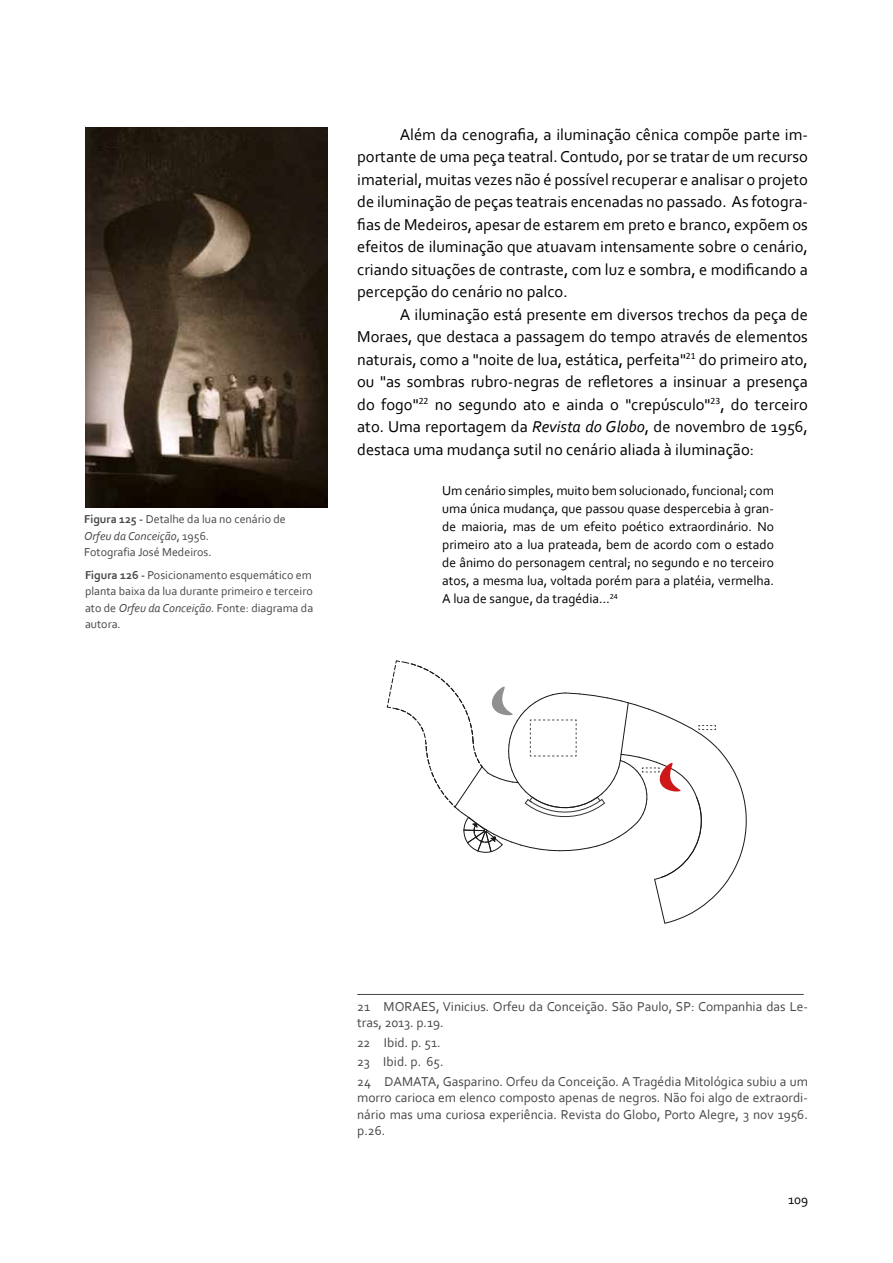
<style>
.page{position:relative;width:893px;height:1263px;background:#fff}
.page>*{position:absolute;margin:0;border:0;box-sizing:border-box;transform-origin:0 0}
.t1{font:16.5px/22.5px "Corbel";color:#000;text-align:justify}
.t2{font:13.5px/18px "Corbel";color:#000;text-align:justify}
.t3{font:13.5px/16.5px "Corbel";color:#464746}
.t4{font:12px/16.5px "Corbel";color:#464746}
.s1{font-weight:700}
.s2{font-style:italic}
</style>
<div class="page">
<hr style="left:357px;top:994px;width:447px;height:1px;background:#464746">
<img style="left:85px;top:128px;width:242px;height:379px">
<svg style="left:387px;top:660px;width:359px;height:264px"></svg>
<p class="t4" style="left:84px;top:511px;width:203px"><span class="s1">Figura 125 -</span> Detalhe da lua no cenário de<br><span class="s2">Orfeu da Conceição</span>, 1956.<br>Fotografia José Medeiros.</p>
<p class="t4" style="left:85px;top:566px;width:230px;text-align:justify"><span class="s1">Figura 126 -</span> Posicionamento esquemático em planta baixa da lua durante primeiro e terceiro ato de <span class="s2">Orfeu da Conceição</span>. Fonte: diagrama da autora.</p>
<p class="t1" style="left:357px;top:123px;width:452px;text-indent:43px">Além da cenografia, a iluminação cênica compõe parte im&shy;portante de uma peça teatral. Contudo, por se tratar de um recurso imaterial, muitas vezes não é possível recuperar e analisar o projeto de iluminação de peças teatrais encenadas no passado. As fotogra&shy;fias de Medeiros, apesar de estarem em preto e branco, expõem os efeitos de iluminação que atuavam intensamente sobre o cenário, criando situações de contraste, com luz e sombra, e modificando a percepção do cenário no palco.</p>
<p class="t1" style="left:357px;top:303px;width:452px;text-indent:43px">A iluminação está presente em diversos trechos da peça de Moraes, que destaca a passagem do tempo através de elementos naturais, como a "noite de lua, estática, perfeita"<sup>21</sup> do primeiro ato, ou "as sombras rubro-negras de refletores a insinuar a presença do fogo"<sup>22</sup> no segundo ato e ainda o "crepúsculo"<sup>23</sup>, do terceiro ato. Uma reportagem da <span class="s2">Revista do Globo</span>, de novembro de 1956, destaca uma mudança sutil no cenário aliada à iluminação:</p>
<p class="t2" style="left:442px;top:482px;width:333px">Um cenário simples, muito bem solucionado, funcional; com uma única mudança, que passou quase despercebia à gran&shy;de maioria, mas de um efeito poético extraordinário. No primeiro ato a lua prateada, bem de acordo com o estado de ânimo do personagem central; no segundo e no terceiro atos, a mesma lua, voltada porém para a platéia, vermelha.<br>A lua de sangue, da tragédia…<sup>24</sup></p>
<p class="t3" style="left:357px;top:998px;width:452px">21 MORAES, Vinicius. Orfeu da Conceição. São Paulo, SP: Companhia das Le&shy;tras, 2013. p.19.</p>
<p class="t3" style="left:357px;top:1032px;width:452px;line-height:19.5px">22 Ibid. p. 51.<br>23 Ibid. p. 65.<br>24 DAMATA, Gasparino. Orfeu da Conceição. A Tragédia Mitológica subiu a um</p>
<p class="t3" style="left:357px;top:1089px;width:452px;text-align:justify">morro carioca em elenco composto apenas de negros. Não foi algo de extraordi&shy;nário mas uma curiosa experiência. Revista do Globo, Porto Alegre, 3 nov 1956. p.26.</p>
<p class="t2" style="left:788px;top:1190px;width:22px">109</p>
</div>
